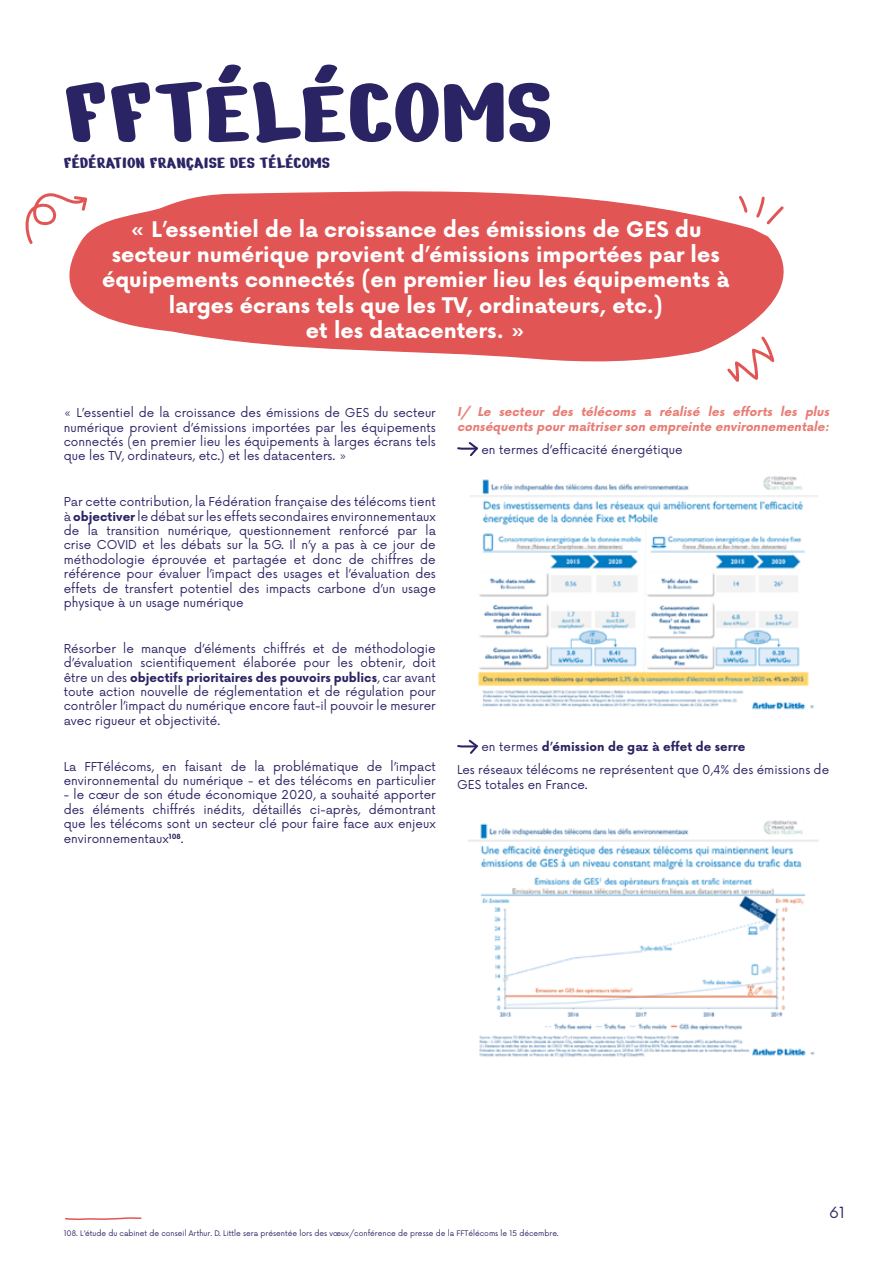
<style>
.page{position:relative;width:893px;height:1263px;background:#fff}
.page>*{position:absolute;margin:0;border:0;box-sizing:border-box;transform-origin:0 0}
.t1{font:102px "Nerko One";color:#2b2464}
.t2{font:700 21px/25.2px "Now Alt";color:#fff;text-align:center}
.t3{font:18px "Nerko One";color:#2b2464}
.t4{font:15px "Now Alt";color:#2b2464}
.t5{font:12px/14.4px "Now Alt";color:#2b2464;text-align:justify}
.t6{font:italic 700 12px/14.4px "Now Alt";color:#e87c74}
.t7{font:7.5px "Now Alt";color:#2b2464}
.s1{font-weight:700}
</style>
<div class="page">
<svg style="left:69px;top:191px;width:715px;height:171px;background:#e56f6f"></svg>
<svg style="left:457px;top:442px;width:21px;height:14px"></svg>
<svg style="left:457px;top:739px;width:21px;height:15px"></svg>
<svg style="left:736px;top:193px;width:48px;height:34px"></svg>
<svg style="left:25px;top:191px;width:65px;height:56px"></svg>
<svg style="left:725px;top:334px;width:53px;height:48px"></svg>
<img style="left:470px;top:476px;width:348px;height:234px">
<img style="left:468px;top:820px;width:351px;height:238px">
<svg style="left:65px;top:1217px;width:77px;height:3px"></svg>
<h1 class="t1" style="left:64px;top:46px;width:490px">FFTÉLÉCOMS</h1>
<h3 class="t3" style="left:64px;top:151px;width:268px">FÉDÉRATION FRANÇAISE DES TÉLÉCOMS</h3>
<p class="t2" style="left:102px;top:216px;width:629px">« L’essentiel de la croissance des émissions de GES du secteur numérique provient d’émissions importées par les équipements connectés (en premier lieu les équipements à larges écrans tels que les TV, ordinateurs, etc.)<br>et les datacenters. »</p>
<p class="t5" style="left:64px;top:405px;width:374px">« L’essentiel de la croissance des émissions de GES du secteur numérique provient d’émissions importées par les équipements connectés (en premier lieu les équipements à larges écrans tels que les TV, ordinateurs, etc.) et les datacenters. »</p>
<p class="t5" style="left:64px;top:494px;width:374px">Par cette contribution, la Fédération française des télécoms tient à <span class="s1">objectiver</span> le débat sur les effets secondaires environnementaux de la transition numérique, questionnement renforcé par la crise COVID et les débats sur la 5G. Il n’y a pas à ce jour de méthodologie éprouvée et partagée et donc de chiffres de référence pour évaluer l’impact des usages et l’évaluation des effets de transfert potentiel des impacts carbone d’un usage physique à un usage numérique</p>
<p class="t5" style="left:64px;top:640px;width:374px">Résorber le manque d’éléments chiffrés et de méthodologie d’évaluation scientifiquement élaborée pour les obtenir, doit être un des <span class="s1">objectifs prioritaires des pouvoirs publics</span>, car avant toute action nouvelle de réglementation et de régulation pour contrôler l’impact du numérique encore faut-il pouvoir le mesurer avec rigueur et objectivité.</p>
<p class="t5" style="left:64px;top:758px;width:374px">La FFTélécoms, en faisant de la problématique de l’impact environnemental du numérique - et des télécoms en particulier</p>
<p class="t5" style="left:64px;top:787px;width:374px">- le cœur de son étude économique 2020, a souhaité apporter des éléments chiffrés inédits, détaillés ci-après, démontrant que les télécoms sont un secteur clé pour faire face aux enjeux environnementaux<sup>108</sup>.</p>
<p class="t6" style="left:457px;top:404px;width:377px">I/ Le secteur des télécoms a réalisé les efforts les plus conséquentspourmaîtriserson empreinte environnementale:</p>
<p class="t5" style="left:481px;top:441px;width:203px">en termes d’efficacité énergétique</p>
<p class="t5" style="left:457px;top:735px;width:374px;line-height:23px;text-indent:24px">en termes <span class="s1">d’émission de gaz à effet de serre<br></span>Les réseaux télécoms ne représentent que 0,4% des émissions de</p>
<p class="t5" style="left:457px;top:776px;width:132px">GES totales en France.</p>
<p class="t4" style="left:829px;top:1200px;width:17px">61</p>
<p class="t7" style="left:64px;top:1227px;width:496px">108. L’étude du cabinet de conseil Arthur. D. Little sera présentée lors des vœux/conférence de presse de la FFTélécoms le 15 décembre.</p>
</div>
